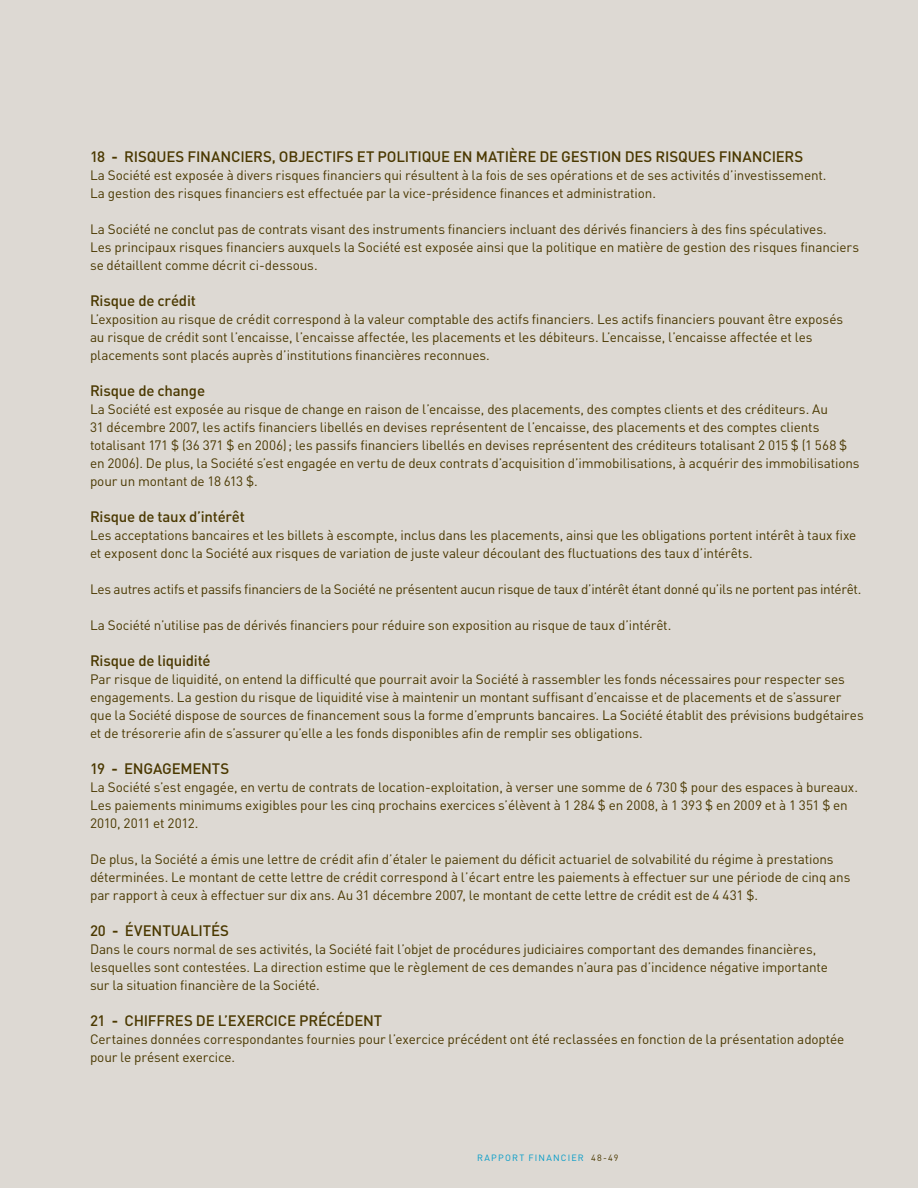
<style>
.page{position:relative;width:918px;height:1188px;background:#ddd9d3}
.page>*{position:absolute;margin:0;border:0;box-sizing:border-box;transform-origin:0 0}
.t1{font:500 15px "DIN";letter-spacing:-.015em;color:#4a3800}
.t2{font:13.5px/18px "DIN";letter-spacing:-.01em;color:#4a3800}
.t3{font:9px "DIN";letter-spacing:.135em;color:#009bc8}
.s1{font-weight:700}
.s2{color:#4a3800}
</style>
<div class="page">
<p class="t1" style="left:90px;top:147px;width:77px">18 <span class="s1">-</span> RISQUES</p>
<p class="t1" style="left:187px;top:147px;width:43px">FINANCIERS</p>
<p class="t1" style="left:272px;top:147px;width:43px">, OBJECTIFS</p>
<p class="t1" style="left:357px;top:147px;width:29px">ET POLITI</p>
<p class="t1" style="left:422px;top:147px;width:84px">QUE EN MATIÈRE</p>
<p class="t1" style="left:539px;top:147px;width:41px">DE GESTION</p>
<p class="t1" style="left:625px;top:147px;width:10px">DES</p>
<p class="t1" style="left:656px;top:147px;width:42px">RISQUES</p>
<p class="t1" style="left:719px;top:147px;width:43px">FINANCIERS</p>
<p class="t2" style="left:90px;top:166px;width:738px">La Société est exposée à divers risques financiers qui résultent à la fois de ses opérations et de ses activités d’investissement.<br>La gestion des risques financiers est effectuée par la vice-présidence finances et administration.</p>
<p class="t2" style="left:90px;top:220px;width:771px">La Société ne conclut pas de contrats visant des instruments financiers incluant des dérivés financiers à des fins spéculatives.<br>Les principaux risques financiers auxquels la Société est exposée ainsi que la politique en matière de gestion des risques financiers se détaillent comme décrit ci-dessous.</p>
<p class="t1" style="left:90px;top:291px;width:107px">Risque de crédit</p>
<p class="t2" style="left:90px;top:310px;width:755px">L’exposition au risque de crédit correspond à la valeur comptable des actifs financiers. Les actifs financiers pouvant être exposés au risque de crédit sont l’encaisse, l’encaisse affectée, les placements et les débiteurs. L’encaisse, l’encaisse affectée et les placements sont placés auprès d’institutions financières reconnues.</p>
<p class="t1" style="left:90px;top:381px;width:117px">Risque de change</p>
<p class="t2" style="left:90px;top:400px;width:771px">La Société est exposée au risque de change en raison de l’encaisse, des placements, des comptes clients et des créditeurs. Au<br>31 décembre 2007, les actifs financiers libellés en devises représentent de l’encaisse, des placements et des comptes clients totalisant 171 $ (36 371 $ en 2006); les passifs financiers libellés en devises représentent des créditeurs totalisant 2 015 $ (1 568 $ en 2006). De plus, la Société s’est engagée en vertu de deux contrats d’acquisition d’immobilisations, à acquérir des immobilisations pour un montant de 18 613 $.</p>
<p class="t1" style="left:90px;top:507px;width:156px">Risque de taux d’intérêt</p>
<p class="t2" style="left:90px;top:526px;width:768px">Les acceptations bancaires et les billets à escompte, inclus dans les placements, ainsi que les obligations portent intérêt à taux fixe et exposent donc la Société aux risques de variation de juste valeur découlant des fluctuations des taux d’intérêts.</p>
<p class="t2" style="left:90px;top:580px;width:773px">Les autres actifs et passifs financiers de la Société ne présentent aucun risque de taux d’intérêt étant donné qu’ils ne portent pas intérêt.</p>
<p class="t2" style="left:90px;top:616px;width:583px">La Société n’utilise pas de dérivés financiers pour réduire son exposition au risque de taux d’intérêt.</p>
<p class="t1" style="left:90px;top:651px;width:122px">Risque de liquidité</p>
<p class="t2" style="left:90px;top:670px;width:775px">Par risque de liquidité, on entend la difficulté que pourrait avoir la Société à rassembler les fonds nécessaires pour respecter ses engagements. La gestion du risque de liquidité vise à maintenir un montant suffisant d’encaisse et de placements et de s’assurer que la Société dispose de sources de financement sous la forme d’emprunts bancaires. La Société établit des prévisions budgétaires et de trésorerie afin de s’assurer qu’elle a les fonds disponibles afin de remplir ses obligations.</p>
<p class="t1" style="left:90px;top:759px;width:113px">19 <span class="s1">-</span> ENGAGEMENTS</p>
<p class="t2" style="left:90px;top:778px;width:770px">La Société s’est engagée, en vertu de contrats de location-exploitation, à verser une somme de 6 730 $ pour des espaces à bureaux.<br>Les paiements minimums exigibles pour les cinq prochains exercices s’élèvent à 1 284 $ en 2008, à 1 393 $ en 2009 et à 1 351 $ en<br>2010, 2011 et 2012.</p>
<p class="t2" style="left:90px;top:850px;width:762px">De plus, la Société a émis une lettre de crédit afin d’étaler le paiement du déficit actuariel de solvabilité du régime à prestations déterminées. Le montant de cette lettre de crédit correspond à l’écart entre les paiements à effectuer sur une période de cinq ans par rapport à ceux à effectuer sur dix ans. Au 31 décembre 2007, le montant de cette lettre de crédit est de 4 431 $.</p>
<p class="t1" style="left:90px;top:921px;width:45px">20 <span class="s1">-</span> ÉVENTU</p>
<p class="t1" style="left:181px;top:921px;width:18px">ALITÉS</p>
<p class="t2" style="left:90px;top:940px;width:739px">Dans le cours normal de ses activités, la Société fait l’objet de procédures judiciaires comportant des demandes financières, lesquelles sont contestées. La direction estime que le règlement de ces demandes n’aura pas d’incidence négative importante sur la situation financière de la Société.</p>
<p class="t1" style="left:90px;top:1011px;width:63px">21 <span class="s1">-</span> CHIFFRES</p>
<p class="t1" style="left:196px;top:1011px;width:42px">DE L’EXERCICE</p>
<p class="t1" style="left:299px;top:1011px;width:11px">PRÉCÉDENT</p>
<p class="t2" style="left:90px;top:1030px;width:756px">Certaines données correspondantes fournies pour l’exercice précédent ont été reclassées en fonction de la présentation adoptée pour le présent exercice.</p>
<p class="t3" style="left:477px;top:1152px;width:143px">rapport financier <span class="s2">48-49</span></p>
</div>
